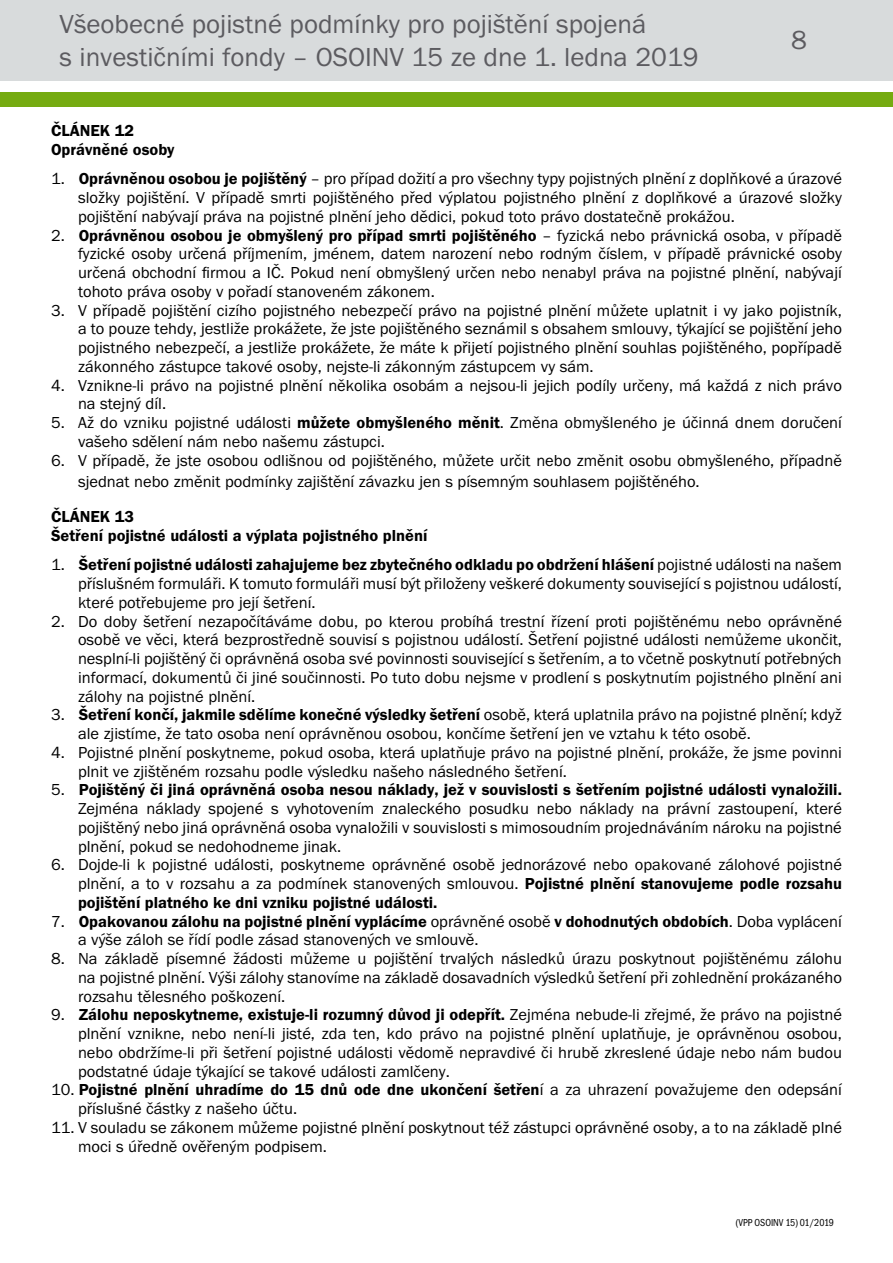
<style>
.page{position:relative;width:893px;height:1263px;background:#fff}
.page>*{position:absolute;margin:0;border:0;box-sizing:border-box;transform-origin:0 0}
.t1{font:27px/32.4px "Franklin Got Itc TOT Boo";color:#5c5b60}
.t2{font:16.5px/18.8px "Franklin Got Itc TOT Boo";color:#000;text-align:justify}
.t3{font:16.5px/18.8px "Franklin Got Itc TOT Dem";color:#000}
.t4{font:10.5px "Franklin Got Itc TOT Boo Con";color:#000;scale:.96 1}
.s1{font-family:"Franklin Got Itc TOT Dem"}
.s2{font-family:"Franklin Got Itc TOT Boo"}
</style>
<div class="page">
<div style="left:0;top:0;width:893px;height:81px;background:#d8dbdc"></div>
<div style="left:0;top:92px;width:893px;height:15px;background:#75ab11"></div>
<h1 class="t1" style="left:60px;top:8px;width:641px">Všeobecné pojistné podmínky pro pojištění spojená<br>s investičními fondy – OSOINV 15 ze dne 1. ledna 2019</h1>
<h1 class="t1" style="left:791px;top:25px;width:17px">8</h1>
<p class="t3" style="left:51px;top:122px;width:125px">ČLÁNEK 12<br>Oprávněné osoby</p>
<p class="t2" style="left:78px;top:170px;width:765px;text-indent:-27px">1. <span class="s1">Oprávněnou osobou je pojištěný</span> – pro případ dožití a pro všechny typy pojistných plnění z doplňkové a úrazové složky pojištění. V případě smrti pojištěného před výplatou pojistného plnění z doplňkové a úrazové složky pojištění nabývají práva na pojistné plnění jeho dědici, pokud toto právo dostatečně prokážou.</p>
<p class="t3" style="left:51px;top:226px;width:792px"><span class="s2">2.</span> Oprávněnou osobou je obmyšlený pro případ smrti pojištěného <span class="s2">– fyzická nebo právnická osoba, v případě</span></p>
<p class="t2" style="left:78px;top:245px;width:765px">fyzické osoby určená příjmením, jménem, datem narození nebo rodným číslem, v případě právnické osoby určená obchodní firmou a IČ. Pokud není obmyšlený určen nebo nenabyl práva na pojistné plnění, nabývají tohoto práva osoby v pořadí stanoveném zákonem.</p>
<p class="t2" style="left:78px;top:301px;width:765px;text-indent:-27px">3. V případě pojištění cizího pojistného nebezpečí právo na pojistné plnění můžete uplatnit i vy jako pojistník, a to pouze tehdy, jestliže prokážete, že jste pojištěného seznámil s obsahem smlouvy, týkající se pojištění jeho pojistného nebezpečí, a jestliže prokážete, že máte k přijetí pojistného plnění souhlas pojištěného, popřípadě zákonného zástupce takové osoby, nejste-li zákonným zástupcem vy sám.</p>
<p class="t2" style="left:78px;top:376px;width:765px;text-indent:-27px">4. Vznikne-li právo na pojistné plnění několika osobám a nejsou-li jejich podíly určeny, má každá z nich právo na stejný díl.</p>
<p class="t2" style="left:78px;top:413px;width:765px;text-indent:-27px">5. Až do vzniku pojistné události <span class="s1">můžete obmyšleného měnit</span>. Změna obmyšleného je účinná dnem doručení vašeho sdělení nám nebo našemu zástupci.</p>
<p class="t2" style="left:78px;top:450px;width:765px;line-height:21px;text-indent:-27px">6. V případě, že jste osobou odlišnou od pojištěného, můžete určit nebo změnit osobu obmyšleného, případně sjednat nebo změnit podmínky zajištění závazku jen s písemným souhlasem pojištěného.</p>
<p class="t3" style="left:51px;top:508px;width:378px">ČLÁNEK 13<br>Šetření pojistné události a výplata pojistného plnění</p>
<p class="t3" style="left:51px;top:556px;width:792px"><span class="s2">1.</span> Šetření pojistné události zahajujeme bez zbytečného odkladu po obdržení hlášení <span class="s2">pojistné události na našem</span></p>
<p class="t2" style="left:78px;top:574px;width:765px">příslušném formuláři. K tomuto formuláři musí být přiloženy veškeré dokumenty související s pojistnou událostí, které potřebujeme pro její šetření.</p>
<p class="t2" style="left:78px;top:612px;width:765px;text-indent:-27px">2. Do doby šetření nezapočítáváme dobu, po kterou probíhá trestní řízení proti pojištěnému nebo oprávněné osobě ve věci, která bezprostředně souvisí s pojistnou událostí. Šetření pojistné události nemůžeme ukončit, nesplní-li pojištěný či oprávněná osoba své povinnosti související s šetřením, a to včetně poskytnutí potřebných informací, dokumentů či jiné součinnosti. Po tuto dobu nejsme v prodlení s poskytnutím pojistného plnění ani zálohy na pojistné plnění.</p>
<p class="t3" style="left:51px;top:706px;width:792px"><span class="s2">3.</span> Šetření končí, jakmile sdělíme konečné výsledky šetření <span class="s2">osobě, která uplatnila právo na pojistné plnění; když</span></p>
<p class="t2" style="left:78px;top:724px;width:674px">ale zjistíme, že tato osoba není oprávněnou osobou, končíme šetření jen ve vztahu k této osobě.</p>
<p class="t2" style="left:78px;top:743px;width:765px;text-indent:-27px">4. Pojistné plnění poskytneme, pokud osoba, která uplatňuje právo na pojistné plnění, prokáže, že jsme povinni plnit ve zjištěném rozsahu podle výsledku našeho následného šetření.</p>
<p class="t3" style="left:51px;top:781px;width:792px"><span class="s2">5.</span> Pojištěný či jiná oprávněná osoba nesou náklady, jež v souvislosti s šetřením pojistné události vynaložili.</p>
<p class="t2" style="left:78px;top:799px;width:765px">Zejména náklady spojené s vyhotovením znaleckého posudku nebo náklady na právní zastoupení, které pojištěný nebo jiná oprávněná osoba vynaložili v souvislosti s mimosoudním projednáváním nároku na pojistné plnění, pokud se nedohodneme jinak.</p>
<p class="t2" style="left:51px;top:856px;width:792px;text-align:right">6. Dojde-li k pojistné události, poskytneme oprávněné osobě jednorázové nebo opakované zálohové pojistné plnění, a to v rozsahu a za podmínek stanovených smlouvou. <span class="s1">Pojistné plnění stanovujeme podle rozsahu</span></p>
<p class="t3" style="left:78px;top:893px;width:361px">pojištění platného ke dni vzniku pojistné události.</p>
<p class="t3" style="left:51px;top:912px;width:792px"><span class="s2">7.</span> Opakovanou zálohu na pojistné plnění vyplácíme <span class="s2">oprávněné osobě</span> v dohodnutých obdobích<span class="s2">. Doba vyplácení</span></p>
<p class="t2" style="left:78px;top:931px;width:402px">a výše záloh se řídí podle zásad stanovených ve smlouvě.</p>
<p class="t2" style="left:78px;top:949px;width:765px;text-indent:-27px">8. Na základě písemné žádosti můžeme u pojištění trvalých následků úrazu poskytnout pojištěnému zálohu na pojistné plnění. Výši zálohy stanovíme na základě dosavadních výsledků šetření při zohlednění prokázaného rozsahu tělesného poškození.</p>
<p class="t3" style="left:51px;top:1006px;width:792px"><span class="s2">9.</span> Zálohu neposkytneme, existuje-li rozumný důvod ji odepřít. <span class="s2">Zejména nebude-li zřejmé, že právo na pojistné</span></p>
<p class="t2" style="left:78px;top:1024px;width:765px">plnění vznikne, nebo není-li jisté, zda ten, kdo právo na pojistné plnění uplatňuje, je oprávněnou osobou, nebo obdržíme-li při šetření pojistné události vědomě nepravdivé či hrubě zkreslené údaje nebo nám budou podstatné údaje týkající se takové události zamlčeny.</p>
<p class="t3" style="left:51px;top:1081px;width:792px"><span class="s2">10.</span> Pojistné plnění uhradíme do 15 dnů ode dne ukončení šetřen<span class="s2">í a za uhrazení považujeme den odepsání</span></p>
<p class="t2" style="left:78px;top:1099px;width:221px">příslušné částky z našeho účtu.</p>
<p class="t2" style="left:78px;top:1118px;width:765px;text-indent:-27px">11. V souladu se zákonem můžeme pojistné plnění poskytnout též zástupci oprávněné osoby, a to na základě plné moci s úředně ověřeným podpisem.</p>
<p class="t4" style="left:736px;top:1217px;width:104px">(VPP OSOINV 15) 01/2019</p>
</div>
